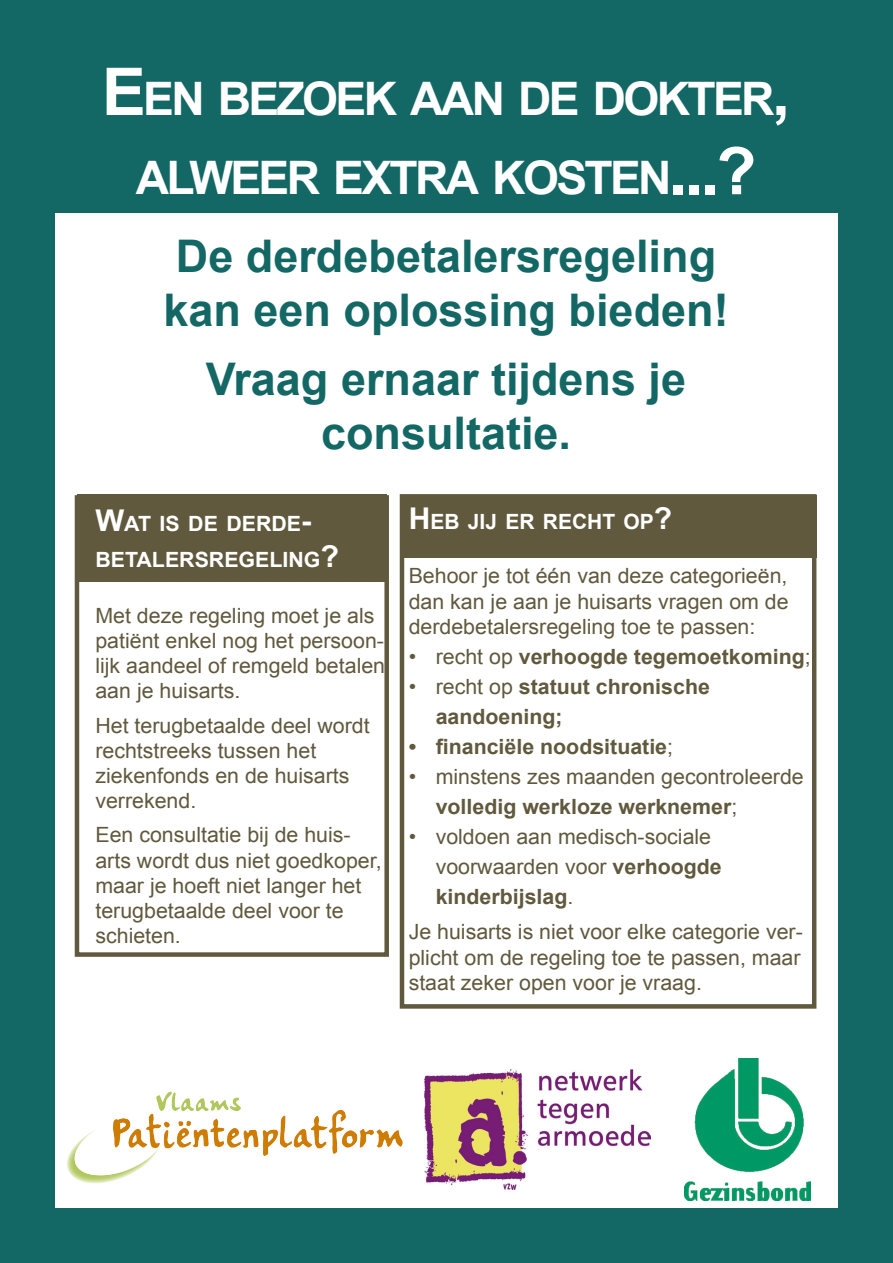
<style>
.page{position:relative;width:893px;height:1263px;background:#fff}
.page>*{position:absolute;margin:0;border:0;box-sizing:border-box;transform-origin:0 0}
.t1{font:700 46.2px/79.2px "Arial";letter-spacing:-.055em;color:#fff;text-align:center}
.t2{font:700 45px/54px "Arial";color:#136764}
.t3{font:21px/25.2px "Arial";color:#60593d}
.t4{font:700 21px/30px "Arial";color:#60593d}
.t5{font:700 21px/36px "Arial";color:#fff}
.s1{font-size:66px}
.s2{font-size:30px}
.s3{font-weight:400}
.s4{font-weight:700}
</style>
<div class="page">
<div style="left:3px;top:54px;width:836px;height:159px;background:#136764"></div>
<div style="left:0;top:0;width:54px;height:1263px;background:#136764"></div>
<div style="left:839px;top:0;width:54px;height:1263px;background:#136764"></div>
<div style="left:0;top:0;width:893px;height:54px;background:#136764"></div>
<div style="left:0;top:1209px;width:893px;height:54px;background:#136764"></div>
<img style="left:54px;top:1083px;width:349px;height:116px">
<img style="left:424px;top:1070px;width:227px;height:119px">
<img style="left:684px;top:1058px;width:126px;height:142px">
<div style="left:75px;top:495px;width:314px;height:462px;background:#fff;border:4px solid #61593d"></div>
<div style="left:400px;top:494px;width:416px;height:515px;background:#fff;border:4px solid #61593d"></div>
<div style="left:77px;top:494px;width:310px;height:87px;background:#60593d"></div>
<div style="left:400px;top:495px;width:416px;height:63px;background:#60593d"></div>
<h1 class="t1" style="left:102px;top:61px;width:690px"><span class="s1">E</span>EN BEZOEK AAN DE DOKTER<span class="s1">,<br></span>ALWEER EXTRA KOSTEN<span class="s1">...?</span></h1>
<h2 class="t2" style="left:163px;top:231px;width:567px">De derdebetalersregeling kan een oplossing bieden!</h2>
<h2 class="t2" style="left:206px;top:354px;width:482px;text-align:center">Vraag ernaar tijdens je consultatie.</h2>
<p class="t5" style="left:95px;top:506px;width:245px"><span class="s2">W</span>AT IS DE DERDE<span class="s2">-<br></span>BETALERSREGELING<span class="s2">?</span></p>
<p class="t3" style="left:95px;top:603px;width:291px">Met deze regeling moet je als patiënt enkel nog het persoon&shy;lijk aandeel of remgeld betalen aan je huisarts.</p>
<p class="t3" style="left:95px;top:713px;width:276px">Het terugbetaalde deel wordt rechtstreeks tussen het ziekenfonds en de huisarts verrekend.</p>
<p class="t3" style="left:95px;top:823px;width:288px">Een consultatie bij de huis&shy;arts wordt dus niet goedkoper, maar je hoeft niet langer het terugbetaalde deel voor te schieten.</p>
<p class="t5" style="left:409px;top:505px;width:265px"><span class="s2">H</span>EB JIJ ER RECHT OP<span class="s2">?</span></p>
<p class="t3" style="left:409px;top:564px;width:381px;text-align:justify">Behoor je tot één van deze categorieën, dan kan je aan je huisarts vragen om de derdebetalersregeling toe te passen:</p>
<p class="t4" style="left:409px;top:642px;width:404px"><span class="s3">• recht op</span> verhoogde tegemoetkoming<span class="s3">;</span></p>
<p class="t4" style="left:436px;top:672px;width:276px;text-indent:-27px"><span class="s3">• recht op</span> statuut chronische aandoening;</p>
<p class="t4" style="left:409px;top:732px;width:266px">• financiële noodsituatie<span class="s3">;</span></p>
<p class="t3" style="left:436px;top:761px;width:370px;line-height:30px;text-indent:-27px">• minstens zes maanden gecontroleerde <span class="s4">volledig werkloze werknemer</span>;</p>
<p class="t3" style="left:436px;top:821px;width:288px;line-height:30px;text-indent:-27px">• voldoen aan medisch-sociale voorwaarden voor <span class="s4">verhoogde kinderbijslag</span>.</p>
<p class="t3" style="left:409px;top:919px;width:396px;text-align:justify">Je huisarts is niet voor elke categorie ver&shy;plicht om de regeling toe te passen, maar staat zeker open voor je vraag.</p>
</div>
